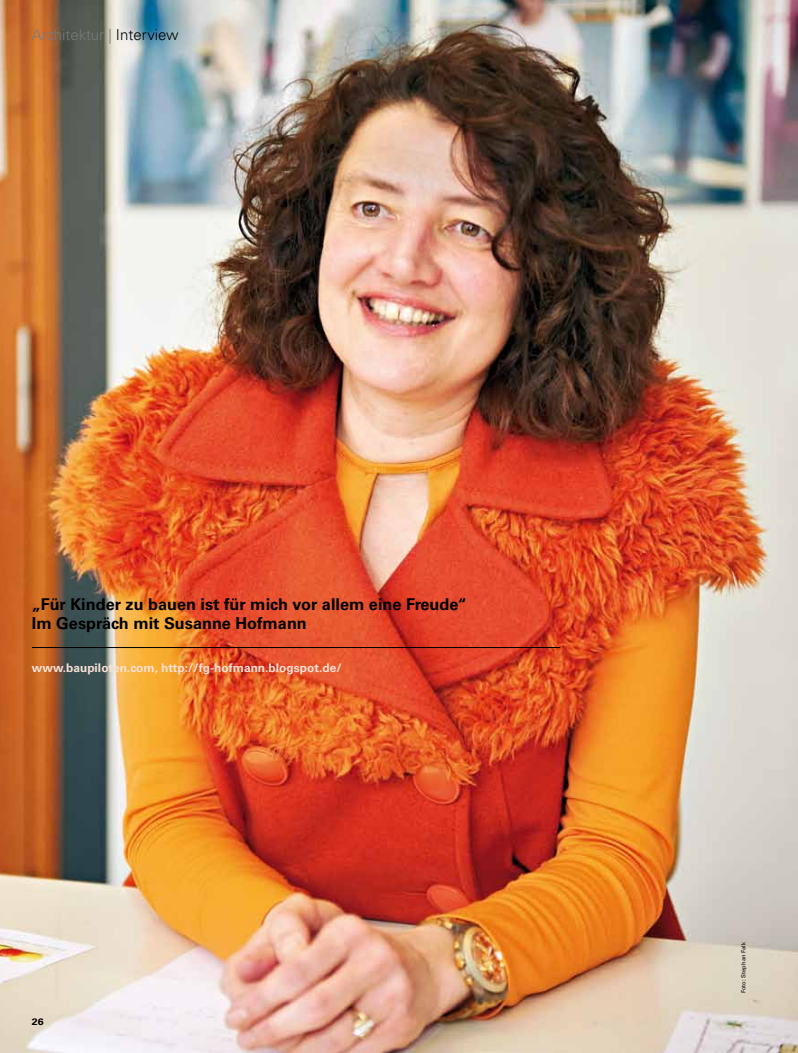
<style>
.page{position:relative;width:798px;height:1053px;background:#fff}
.page>*{position:absolute;margin:0;border:0;box-sizing:border-box;transform-origin:0 0}
.t1{font:700 16.25px/18.8px "Univers LT Std";color:#000}
.t2{font:300 15px "Univers LT Std";color:#7a7b7a}
.t3{font:700 11.88px "Univers LT Std";letter-spacing:.005em;color:#f8e1d6}
.t4{font:700 9.38px "Univers LT Std";color:#000;scale:1.13 1}
.t5{font:5.75px "Univers LT Std";letter-spacing:.015em;color:#000}
.s1{color:#000}
</style>
<div class="page">
<img style="left:0;top:0;width:797px;height:1052px">
<hr style="left:32px;top:647px;width:528px;height:1px;background:#000">
<p class="t2" style="left:32px;top:26px;width:148px">Architektur | <span class="s1">Interview</span></p>
<p class="t1" style="left:32px;top:595px;width:436px">„Für Kinder zu bauen ist für mich vor allem eine Freude“<br>Im Gespräch mit Susanne Hofmann</p>
<p class="t3" style="left:32px;top:660px;width:311px">www.baupiloten.com, http://fg-hofmann.blogspot.de/</p>
<p class="t4" style="left:32px;top:1016px;width:12px">26</p>
<p class="t5" style="left:739px;top:993px;width:53px;rotate:-90deg">Foto: Stephan Falk</p>
</div>
